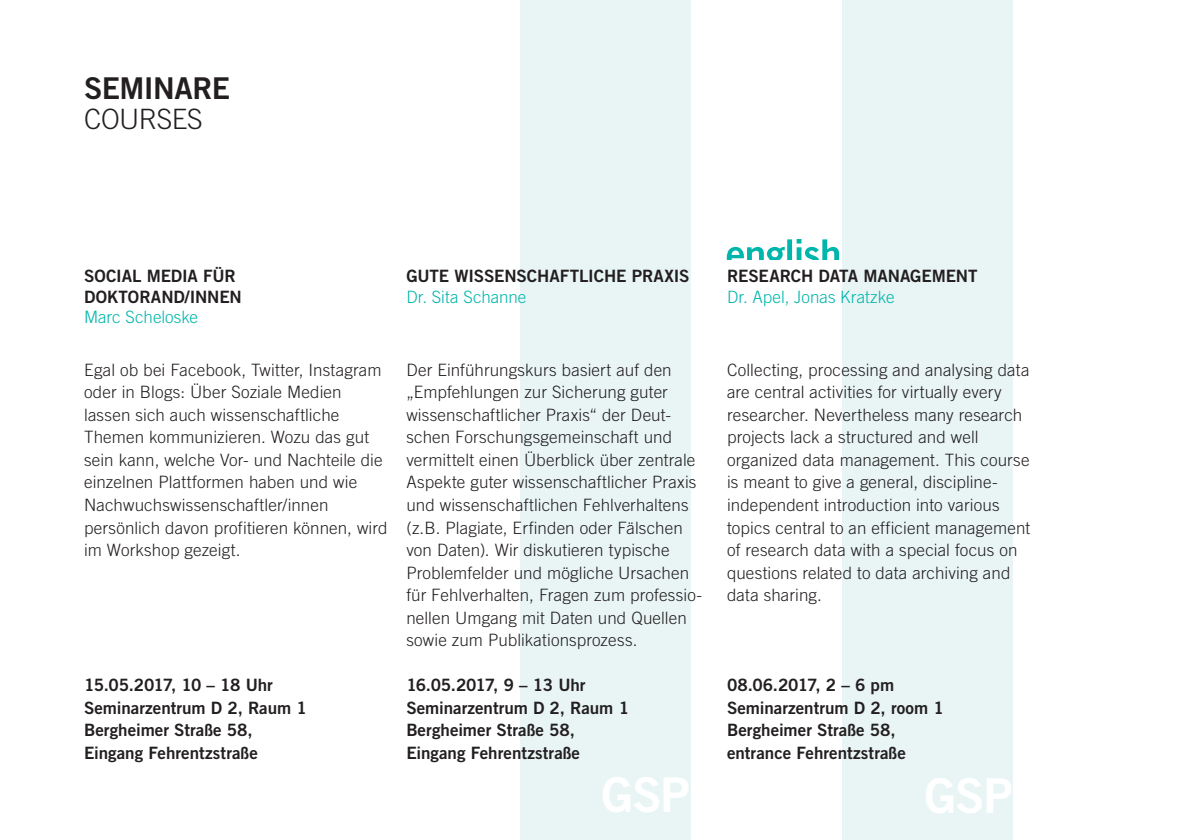
<style>
.page{position:relative;width:1191px;height:840px;background:#fff}
.page>*{position:absolute;margin:0;border:0;box-sizing:border-box;transform-origin:0 0}
.t1{font:48px "Trade Gothic LT Std Bd 2";letter-spacing:-.025em;color:#fff}
.Headline{font:30px "Trade Gothic LT Std Bd 2";letter-spacing:-.02em;color:#231f20}
.Headline-2{font:300 28px "Trade Gothic LT Std";letter-spacing:-.015em;color:#231f20}
.Fließtext_light8_5pt{font:300 17px/22.4px "Trade Gothic LT Std";letter-spacing:.005em;color:#231f20}
.Fließtext_light8_5pt-2{font:17px/22.4px "Trade Gothic LT Std Bd 2";color:#231f20}
.Fliesstext{font:17px/20.4px "Trade Gothic LT Std Bd 2";letter-spacing:-.01em;color:#231f20}
.Subhead_klein{font:17px/20.4px "Trade Gothic LT Std Bd 2";letter-spacing:-.005em;color:#231f20}
.Fließtext_light8_5pt-3{font:17px "Trade Gothic LT Std Bd 2";letter-spacing:-.02em;color:#231f20}
.s1{font-family:"Trade Gothic LT Std";font-weight:300;color:#00b5ac}
</style>
<div class="page">
<svg style="left:726px;top:239px;width:113px;height:21px"></svg>
<div style="left:520px;top:0;width:170px;height:839px;background:#e9f5f5"></div>
<div style="left:843px;top:0;width:170px;height:839px;background:#e9f5f5"></div>
<p class="Headline" style="left:84px;top:70px;width:148px">SEMINARE</p>
<p class="Headline-2" style="left:84px;top:103px;width:120px">COURSES</p>
<p class="Fliesstext" style="left:84px;top:265px;width:153px">SOCIAL MEDIA FÜR</p>
<p class="Fliesstext" style="left:84px;top:286px;width:159px">DOKTORAND/INNEN<br><span class="s1">Marc Scheloske</span></p>
<p class="Fließtext_light8_5pt" style="left:84px;top:358px;width:305px">Egal ob bei Facebook, Twitter, Instagram oder in Blogs: Über Soziale Medien lassen sich auch wissenschaftliche Themen kommunizieren. Wozu das gut sein kann, welche Vor- und Nachteile die einzelnen Plattformen haben und wie Nachwuchswissenschaftler/innen persönlich davon profitieren können, wird im Workshop gezeigt.</p>
<p class="Fließtext_light8_5pt-2" style="left:84px;top:673px;width:224px">15.05.2017, 10 – 18 Uhr<br>Seminarzentrum D 2, Raum 1</p>
<p class="Fließtext_light8_5pt-2" style="left:84px;top:718px;width:170px">Bergheimer Straße 58,</p>
<p class="Fließtext_light8_5pt-2" style="left:84px;top:740px;width:175px">Eingang Fehrentzstraße</p>
<p class="Subhead_klein" style="left:406px;top:265px;width:285px">GUTE WISSENSCHAFTLICHE PRAXIS<br><span class="s1">Dr. Sita Schanne</span></p>
<p class="Fließtext_light8_5pt" style="left:406px;top:358px;width:297px">Der Einführungskurs basiert auf den „Empfehlungen zur Sicherung guter wissenschaftlicher Praxis“ der Deut&shy;schen Forschungsgemeinschaft und vermittelt einen Überblick über zentrale Aspekte guter wissenschaftlicher Praxis und wissenschaftlichen Fehlverhaltens (z.B. Plagiate, Erfinden oder Fälschen von Daten). Wir diskutieren typische Problemfelder und mögliche Ursachen für Fehlverhalten, Fragen zum professio&shy;nellen Umgang mit Daten und Quellen sowie zum Publikationsprozess.</p>
<p class="Fließtext_light8_5pt-3" style="left:406px;top:674px;width:181px">16.05.2017, 9 – 13 Uhr</p>
<p class="Fließtext_light8_5pt-2" style="left:406px;top:695px;width:224px">Seminarzentrum D 2, Raum 1</p>
<p class="Fließtext_light8_5pt-2" style="left:406px;top:718px;width:170px">Bergheimer Straße 58,</p>
<p class="Fließtext_light8_5pt-2" style="left:406px;top:740px;width:175px">Eingang Fehrentzstraße</p>
<p class="t1" style="left:601px;top:764px;width:90px">GSP</p>
<p class="Fliesstext" style="left:727px;top:265px;width:252px">RESEARCH DATA MANAGEMENT<br><span class="s1">Dr. Apel, Jonas Kratzke</span></p>
<p class="Fließtext_light8_5pt" style="left:727px;top:358px;width:305px">Collecting, processing and analysing data are central activities for virtually every researcher. Nevertheless many research projects lack a structured and well organized data management. This course is meant to give a general, discipline&shy;independent introduction into various topics central to an efficient management of research data with a special focus on questions related to data archiving and data sharing.</p>
<p class="Fließtext_light8_5pt-2" style="left:727px;top:673px;width:169px">08.06.2017, 2 – 6 pm</p>
<p class="Fließtext_light8_5pt-2" style="left:727px;top:695px;width:218px">Seminarzentrum D 2, room 1</p>
<p class="Fließtext_light8_5pt-2" style="left:727px;top:718px;width:170px">Bergheimer Straße 58,</p>
<p class="Fließtext_light8_5pt-2" style="left:727px;top:740px;width:180px">entrance Fehrentzstraße</p>
<p class="t1" style="left:924px;top:765px;width:90px">GSP</p>
</div>
